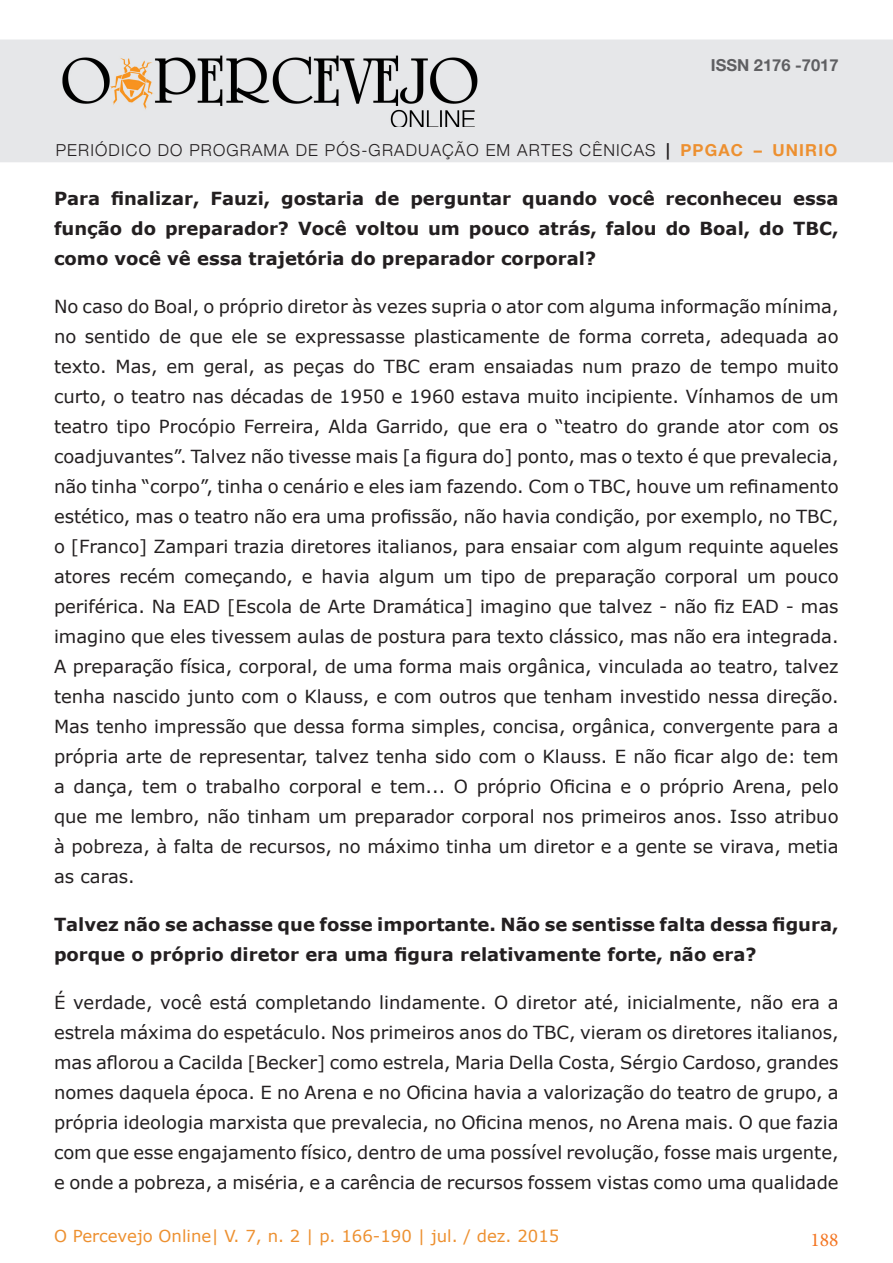
<style>
.page{position:relative;width:893px;height:1263px;background:#fff}
.page>*{position:absolute;margin:0;border:0;box-sizing:border-box;transform-origin:0 0}
.t1{font:19.5px "Minion Pro";color:#f47521}
.Corpo_de_texto{font:18px/30px "Verdana";color:#231f20;text-align:justify}
.Corpo_de_texto-2{font:700 18px/30px "Verdana";color:#231f20;text-align:justify}
.t2{font:300 16.5px "Helvetica Neue";letter-spacing:.07em;color:#231f20}
.t3{font:16.5px "Verdana";color:#ed9030}
.t4{font:700 16.5px "Helvetica Neue";color:#5f5f62}
.s1{font-weight:700}
.s2{font-weight:700;color:#ed9030}
</style>
<div class="page">
<div style="left:0;top:40px;width:893px;height:122px;background:#e6e7e9"></div>
<img style="left:62px;top:55px;width:416px;height:71px">
<p class="t4" style="left:711px;top:50px;width:129px">ISSN 2176 -7017</p>
<p class="t2" style="left:56px;top:136px;width:783px">PERIÓDICO DO PROGRAMA DE PÓS-GRADUAÇÃO EM ARTES CÊNICAS <span class="s1">|</span> <span class="s2">PPGAC – UNIRIO</span></p>
<p class="Corpo_de_texto-2" style="left:54px;top:183px;width:786px">Para finalizar, Fauzi, gostaria de perguntar quando você reconheceu essa função do preparador? Você voltou um pouco atrás, falou do Boal, do TBC, como você vê essa trajetória do preparador corporal?</p>
<p class="Corpo_de_texto" style="left:54px;top:291px;width:786px">No caso do Boal, o próprio diretor às vezes supria o ator com alguma informação mínima, no sentido de que ele se expressasse plasticamente de forma correta, adequada ao texto. Mas, em geral, as peças do TBC eram ensaiadas num prazo de tempo muito curto, o teatro nas décadas de 1950 e 1960 estava muito incipiente. Vínhamos de um teatro tipo Procópio Ferreira, Alda Garrido, que era o “teatro do grande ator com os coadjuvantes”. Talvez não tivesse mais [a figura do] ponto, mas o texto é que prevalecia, não tinha “corpo”, tinha o cenário e eles iam fazendo. Com o TBC, houve um refinamento estético, mas o teatro não era uma profissão, não havia condição, por exemplo, no TBC, o [Franco] Zampari trazia diretores italianos, para ensaiar com algum requinte aqueles atores recém começando, e havia algum um tipo de preparação corporal um pouco periférica. Na EAD [Escola de Arte Dramática] imagino que talvez - não fiz EAD - mas imagino que eles tivessem aulas de postura para texto clássico, mas não era integrada.<br>A preparação física, corporal, de uma forma mais orgânica, vinculada ao teatro, talvez tenha nascido junto com o Klauss, e com outros que tenham investido nessa direção.<br>Mas tenho impressão que dessa forma simples, concisa, orgânica, convergente para a própria arte de representar, talvez tenha sido com o Klauss. E não ficar algo de: tem a dança, tem o trabalho corporal e tem... O próprio Oficina e o próprio Arena, pelo que me lembro, não tinham um preparador corporal nos primeiros anos. Isso atribuo à pobreza, à falta de recursos, no máximo tinha um diretor e a gente se virava, metia as caras.</p>
<p class="Corpo_de_texto-2" style="left:54px;top:909px;width:786px">Talvez não se achasse que fosse importante. Não se sentisse falta dessa figura, porque o próprio diretor era uma figura relativamente forte, não era?</p>
<p class="Corpo_de_texto" style="left:54px;top:987px;width:786px">É verdade, você está completando lindamente. O diretor até, inicialmente, não era a estrela máxima do espetáculo. Nos primeiros anos do TBC, vieram os diretores italianos, mas aflorou a Cacilda [Becker] como estrela, Maria Della Costa, Sérgio Cardoso, grandes nomes daquela época. E no Arena e no Oficina havia a valorização do teatro de grupo, a própria ideologia marxista que prevalecia, no Oficina menos, no Arena mais. O que fazia com que esse engajamento físico, dentro de uma possível revolução, fosse mais urgente, e onde a pobreza, a miséria, e a carência de recursos fossem vistas como uma qualidade</p>
<p class="t3" style="left:54px;top:1224px;width:507px">O Percevejo Online| V. 7, n. 2 | p. 166-190 | jul. / dez. 2015</p>
<p class="t1" style="left:810px;top:1227px;width:30px">188</p>
</div>
